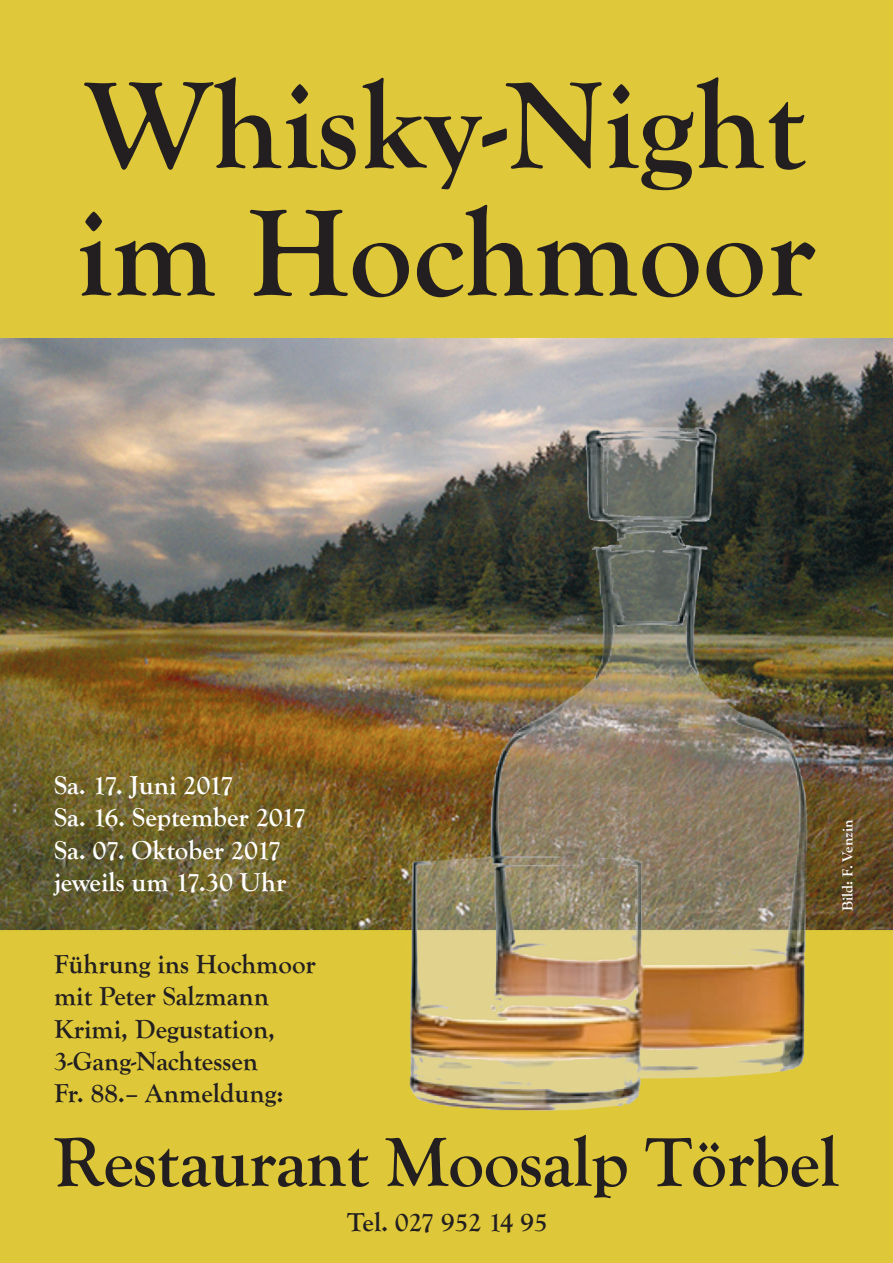
<style>
.page{position:relative;width:893px;height:1263px;background:#fff}
.page>*{position:absolute;margin:0;border:0;box-sizing:border-box;transform-origin:0 0}
.t1{font:700 127.5px/127.5px "Goudy Old Style T";color:#231f20}
.t2{font:700 72px "Goudy Old Style T";letter-spacing:-.01em;color:#231f20}
.t3{font:700 27px/32.4px "Goudy Old Style T";color:#231f20}
.t4{font:700 27px/32.4px "Goudy Old Style T";color:#fff}
.t5{font:700 15px "Goudy Old Style T";color:#fff}
</style>
<div class="page">
<div style="left:0;top:0;width:893px;height:339px;background:#dfc839"></div>
<img style="left:0;top:339px;width:893px;height:924px">
<h1 class="t1" style="left:76px;top:64px;width:741px">Whisky-Night im Hochmoor</h1>
<p class="t4" style="left:54px;top:769px;width:254px">Sa. 17. Juni 2017<br>Sa. 16. September 2017<br>Sa. 07. Oktober 2017 jeweils um 17.30 Uhr</p>
<p class="t3" style="left:54px;top:948px;width:263px">Führung ins Hochmoor mit Peter Salzmann<br>Krimi, Degustation,<br>3-Gang-Nachtessen<br>Fr. 88.– Anmeldung:</p>
<p class="t5" style="left:839px;top:911px;width:93px;rotate:-90deg">Bild: F. Venzin</p>
<h2 class="t2" style="left:54px;top:1122px;width:786px">Restaurant Moosalp Törbel</h2>
<p class="t3" style="left:347px;top:1206px;width:202px">Tel. 027 952 14 95</p>
</div>
